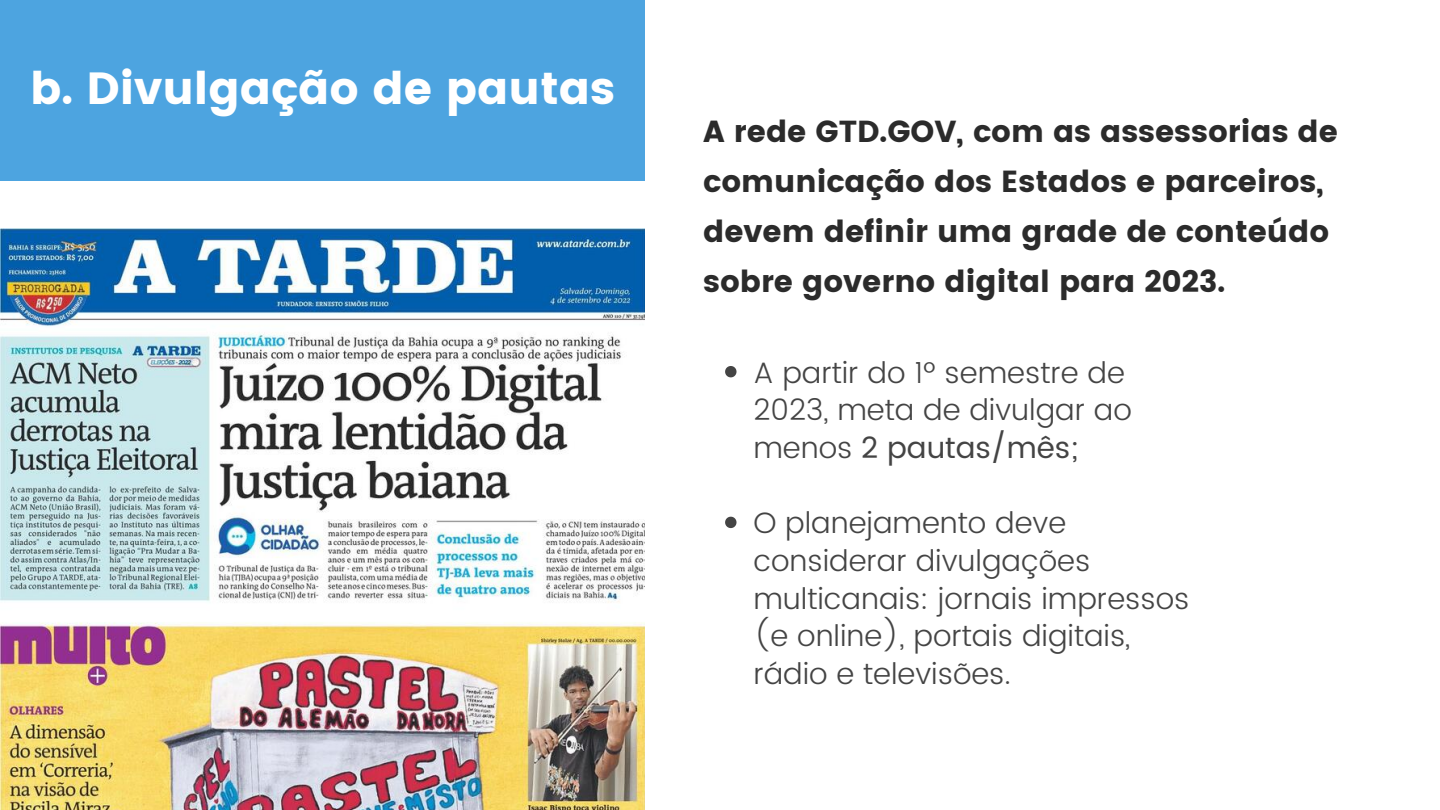
<style>
.page{position:relative;width:1440px;height:810px;background:#fff}
.page>*{position:absolute;margin:0;border:0;box-sizing:border-box;transform-origin:0 0}
.t1{font:45px "Poppins";color:#fff}
.t2{font:30.4px/49.9px "Poppins";color:#2b2b2b}
.t3{font:300 29.5px/37.7px "Poppins";color:#444}
.s1{font-weight:400}
</style>
<div class="page">
<img style="left:0;top:229px;width:645px;height:581px">
<div style="left:0;top:0;width:645px;height:181px;background:#4da4e0"></div>
<svg style="left:725px;top:366px;width:12px;height:11px"></svg>
<svg style="left:725px;top:517px;width:12px;height:11px"></svg>
<h1 class="t1" style="left:30px;top:62px;width:587px">b. Divulgação de pautas</h1>
<p class="t2" style="left:703px;top:106px;width:636px">A rede GTD.GOV, com as assessorias de comunicação dos Estados e parceiros, devem definir uma grade de conteúdo sobre governo digital para 2023.</p>
<p class="t3" style="left:753px;top:354px;width:380px">A partir do 1º semestre de<br>2023, meta de divulgar ao menos <span class="s1">2 pautas/mês;</span></p>
<p class="t3" style="left:753px;top:504px;width:438px">O planejamento deve considerar divulgações multicanais: jornais impressos (e online), portais digitais, rádio e televisões.</p>
</div>
